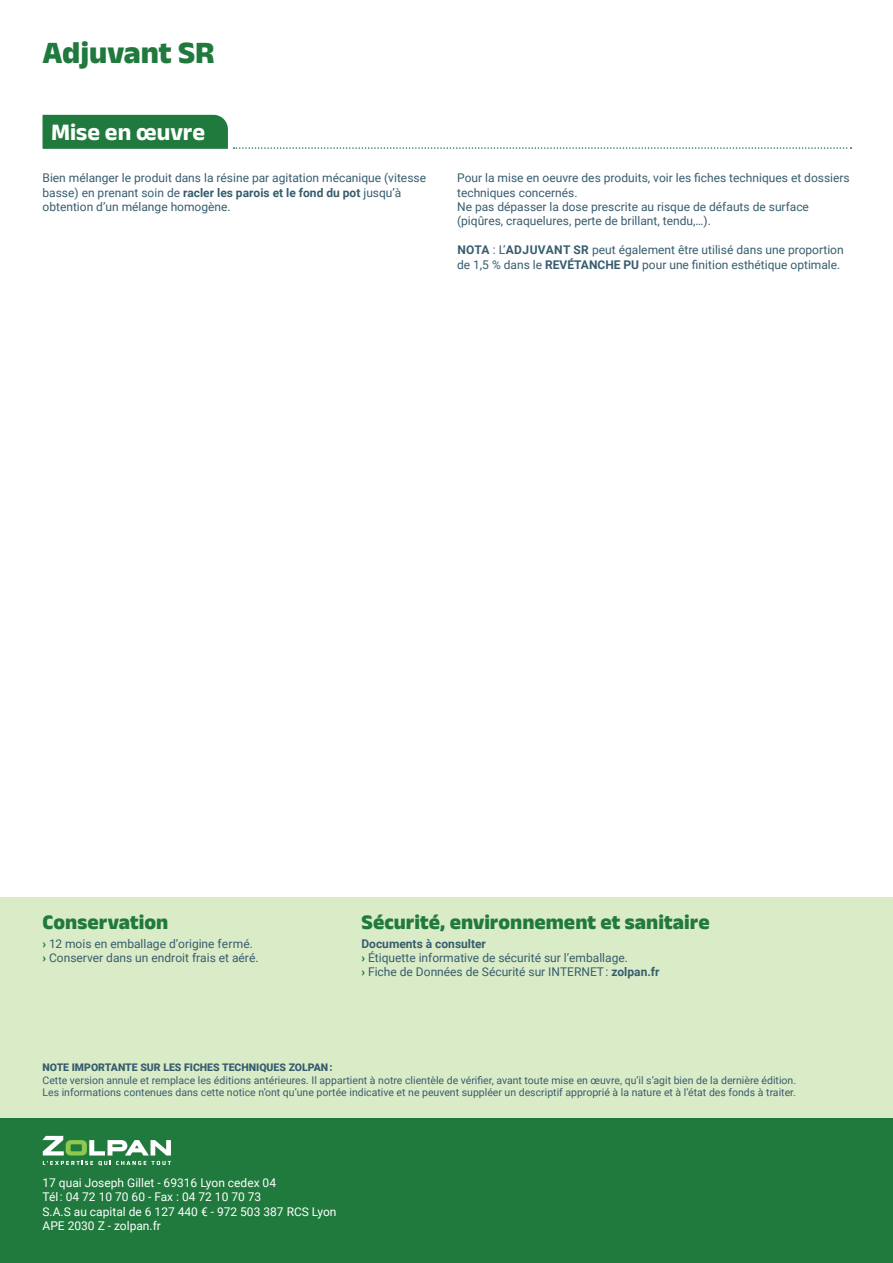
<style>
.page{position:relative;width:893px;height:1263px;background:#fff}
.page>*{position:absolute;margin:0;border:0;box-sizing:border-box;transform-origin:0 0}
.t1{font:800 31.5px "Anek Latin";color:#20793d}
.t2{font:700 24px "Anek Latin";color:#fff}
.t3{font:800 21px "Anek Latin";color:#20793d}
.t4{font:12px/14.4px "Roboto";color:#375d6e}
.t5{font:12px/14.4px "Roboto";color:#fff}
.t6{font:700 12px "Roboto";color:#375d6e}
.t7{font:10.5px "Roboto";color:#375d6e}
.t8{font:900 10.5px "Roboto";color:#375d6e}
.s1{font-weight:700}
.s2{font-weight:900;color:#20793d}
</style>
<div class="page">
<div style="left:0;top:897px;width:893px;height:221px;background:#daebc7"></div>
<div style="left:0;top:1118px;width:893px;height:145px;background:#20793d"></div>
<svg style="left:234px;top:147px;width:617px;height:2px"></svg>
<div style="left:43px;top:115px;width:185px;height:34px;background:#20793d"></div>
<svg style="left:43px;top:1136px;width:128px;height:19px"></svg>
<svg style="left:43px;top:1161px;width:128px;height:5px"></svg>
<p class="t1" style="left:43px;top:31px;width:174px">Adjuvant SR</p>
<p class="t2" style="left:51px;top:116px;width:156px">Mise en œuvre</p>
<p class="t4" style="left:43px;top:170px;width:385px">Bien mélanger le produit dans la résine par agitation mécanique (vitesse basse) en prenant soin de <span class="s1">racler les parois et le fond du pot</span> jusqu’à obtention d’un mélange homogène.</p>
<p class="t4" style="left:457px;top:170px;width:394px">Pour la mise en oeuvre des produits, voir les fiches techniques et dossiers techniques concernés.</p>
<p class="t4" style="left:457px;top:199px;width:353px">Ne pas dépasser la dose prescrite au risque de défauts de surface (piqûres, craquelures, perte de brillant, tendu,…).</p>
<p class="t4" style="left:457px;top:242px;width:388px"><span class="s1">NOTA</span> : L’<span class="s1">ADJUVANT SR</span> peut également être utilisé dans une proportion de 1,5 % dans le <span class="s1">REVÉTANCHE PU</span> pour une finition esthétique optimale.</p>
<p class="t3" style="left:43px;top:907px;width:127px">Conservation</p>
<p class="t4" style="left:43px;top:936px;width:212px"><span class="s2">›</span> 12 mois en emballage d’origine fermé.</p>
<p class="t4" style="left:43px;top:950px;width:218px"><span class="s2">›</span> Conserver dans un endroit frais et aéré.</p>
<p class="t3" style="left:361px;top:907px;width:350px">Sécurité, environnement et sanitaire</p>
<p class="t6" style="left:361px;top:935px;width:126px">Documents à consulter</p>
<p class="t4" style="left:361px;top:950px;width:268px"><span class="s2">›</span> Étiquette informative de sécurité sur l’emballage.</p>
<p class="t4" style="left:361px;top:964px;width:300px"><span class="s2">›</span> Fiche de Données de Sécurité sur INTERNET : <span class="s1">zolpan.fr</span></p>
<p class="t8" style="left:43px;top:1060px;width:292px">NOTE IMPORTANTE SUR LES FICHES TECHNIQUES ZOLPAN :</p>
<p class="t7" style="left:43px;top:1072px;width:755px">Cette version annule et remplace les éditions antérieures. Il appartient à notre clientèle de vérifier, avant toute mise en œuvre, qu’il s’agit bien de la dernière édition.</p>
<p class="t7" style="left:43px;top:1085px;width:755px">Les informations contenues dans cette notice n’ont qu’une portée indicative et ne peuvent suppléer un descriptif approprié à la nature et à l’état des fonds à traiter.</p>
<p class="t5" style="left:43px;top:1175px;width:235px">17 quai Joseph Gillet - 69316 Lyon cedex 04<br>Tél : 04 72 10 70 60 - Fax : 04 72 10 70 73</p>
<p class="t5" style="left:43px;top:1204px;width:295px">S.A.S au capital de 6 127 440 € - 972 503 387 RCS Lyon</p>
<p class="t5" style="left:43px;top:1218px;width:120px">APE 2030 Z - zolpan.fr</p>
</div>
